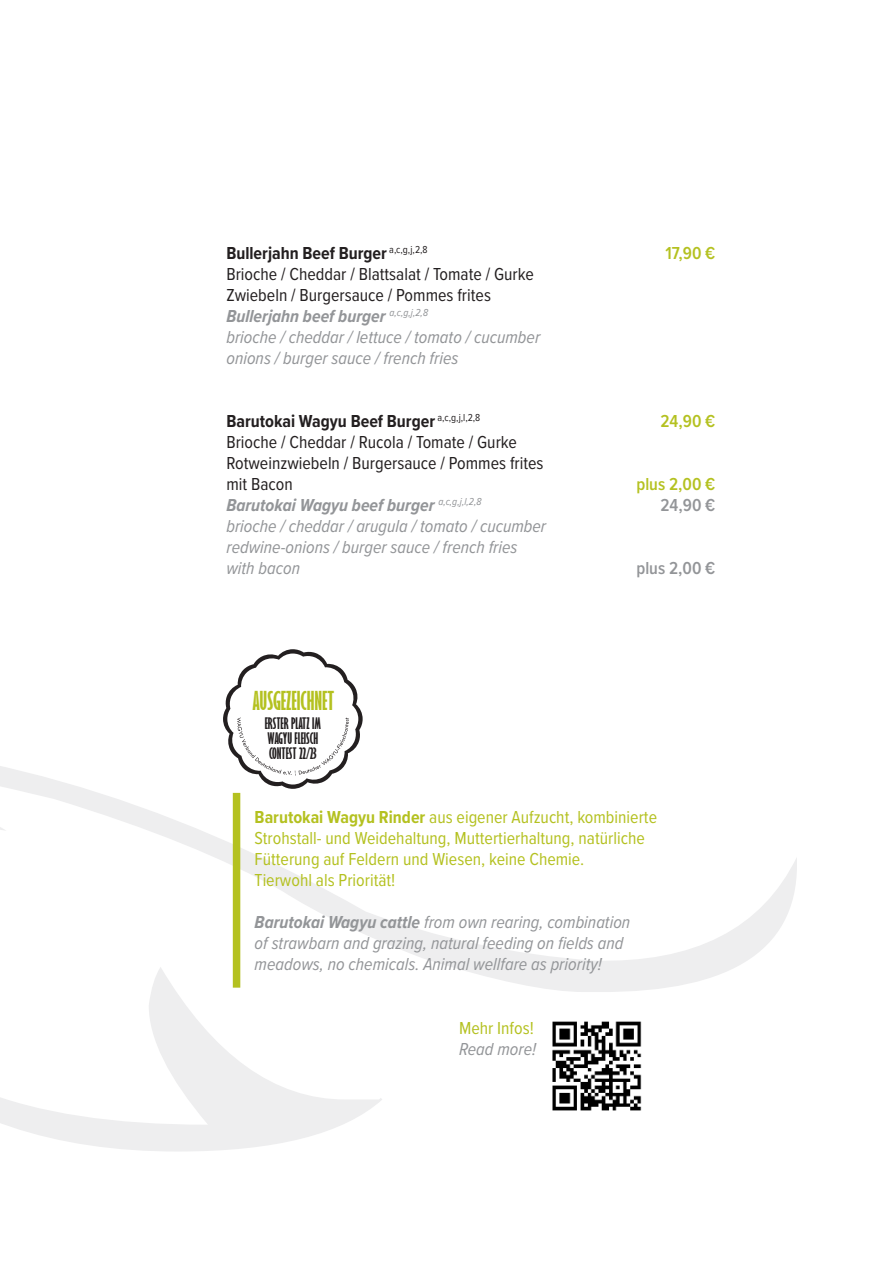
<style>
.page{position:relative;width:893px;height:1263px;background:#fff}
.page>*{position:absolute;margin:0;border:0;box-sizing:border-box;transform-origin:0 0}
.t1{font:700 extra-condensed 24px "Gill Sans";color:#b4c120}
.t2{font:18px/21px "Proxima Nova Cond";color:#231f20}
.t3{font:italic 18px/21px "Proxima Nova Cond";color:#939598}
.t4{font:18px/21px "Proxima Nova Cond";color:#b4c120}
.t5{font:700 18px "Proxima Nova Cond";color:#231f20}
.t6{font:italic 700 18px "Proxima Nova Cond";color:#939598}
.t7{font:600 18px "Proxima Nova Cond";color:#b4c120}
.t8{font:600 18px "Proxima Nova Cond";color:#939598}
.t9{font:700 extra-condensed 14.7px/15.3px "Gill Sans";color:#231f20}
.s1{font-weight:700;font-style:italic;color:#939598}
.s2{font-style:italic;color:#939598}
.s3{font-weight:700}
</style>
<div class="page">
<svg style="left:0;top:766px;width:797px;height:385px"></svg>
<div style="left:233px;top:793px;width:7px;height:195px;background:#b4c120"></div>
<img style="left:547px;top:1015px;width:99px;height:101px">
<svg style="left:223px;top:649px;width:140px;height:140px"></svg>
<p class="t5" style="left:226px;top:240px;width:203px">Bullerjahn Beef Burger <sup>a,c,g,j,2,8</sup></p>
<p class="t7" style="left:665px;top:240px;width:51px">17,90 €</p>
<p class="t2" style="left:226px;top:263px;width:315px">Brioche / Cheddar / Blattsalat / Tomate / Gurke Zwiebeln / Burgersauce / Pommes frites <span class="s1">Bullerjahn beef burger</span> <sup>a,c,g,j,2,8<br></sup><span class="s2">brioche / cheddar / lettuce / tomato / cucumber onions / burger sauce / french fries</span></p>
<p class="t5" style="left:226px;top:408px;width:255px">Barutokai Wagyu Beef Burger <sup>a,c,g,j,l,2,8</sup></p>
<p class="t7" style="left:660px;top:408px;width:56px">24,90 €</p>
<p class="t2" style="left:226px;top:431px;width:319px">Brioche / Cheddar / Rucola / Tomate / Gurke<br>Rotweinzwiebeln / Burgersauce / Pommes frites mit Bacon</p>
<p class="t7" style="left:636px;top:471px;width:80px">plus 2,00 €</p>
<p class="t6" style="left:226px;top:492px;width:257px">Barutokai Wagyu beef burger <sup>a,c,g,j,l,2,8</sup></p>
<p class="t8" style="left:660px;top:492px;width:56px">24,90 €</p>
<p class="t3" style="left:226px;top:515px;width:321px">brioche / cheddar / arugula / tomato / cucumber redwine-onions / burger sauce / french fries with bacon</p>
<p class="t8" style="left:636px;top:555px;width:80px">plus 2,00 €</p>
<h1 class="t1" style="left:253px;top:686px;width:83px">AUSGEZEICHNET</h1>
<p class="t9" style="left:265px;top:715px;width:58px">ERSTER PLATZ IM<br>WAGYU FLEISCH<br>CONTEST 22/23</p>
<p class="t4" style="left:255px;top:805px;width:404px"><span class="s3">Barutokai Wagyu Rinder</span> aus eigener Aufzucht, kombinierte Strohstall- und Weidehaltung, Muttertierhaltung, natürliche Fütterung auf Feldern und Wiesen, keine Chemie.<br>Tierwohl als Priorität!</p>
<p class="t3" style="left:255px;top:910px;width:377px"><span class="s3">Barutokai Wagyu cattle</span> from own rearing, combination of strawbarn and grazing, natural feeding on fields and meadows, no chemicals. Animal wellfare as priority!</p>
<p class="t4" style="left:459px;top:1017px;width:76px">Mehr Infos!</p>
<p class="t3" style="left:459px;top:1038px;width:79px">Read more!</p>
</div>
